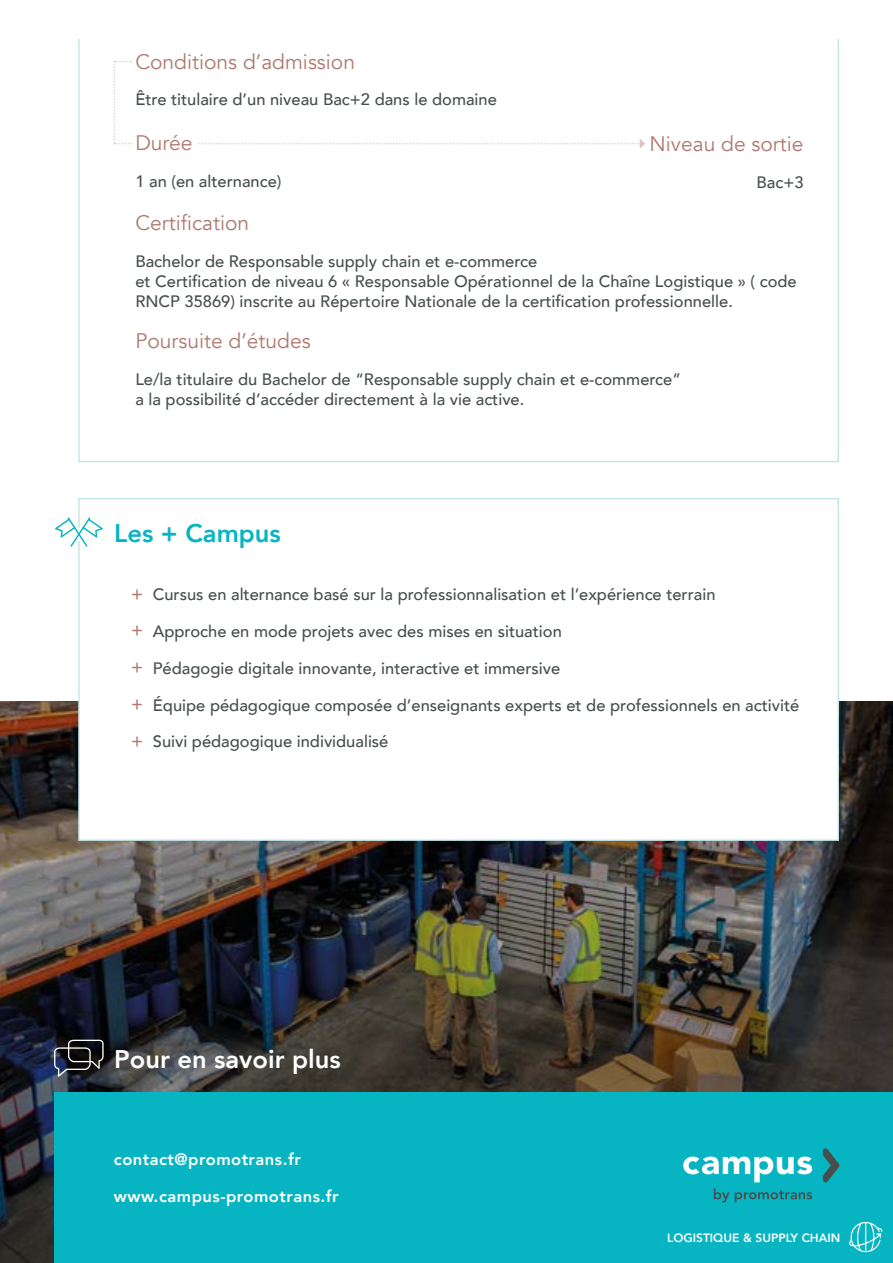
<style>
.page{position:relative;width:893px;height:1263px;background:#fff}
.page>*{position:absolute;margin:0;border:0;box-sizing:border-box;transform-origin:0 0}
.t1{font:800 25.5px "Avenir";color:#fff}
.t2{font:800 25.5px "Avenir";color:#06b5c1}
.t3{font:21px "Avenir";color:#b07871}
.t4{font:500 18px/36.8px "Avenir";color:#b07871;text-align:justify}
.t5{font:500 16.5px/19.8px "Avenir";color:#484e4e}
.t6{font:800 16.5px "Avenir";letter-spacing:.03em;color:#fff}
.t7{font:800 12px "Avenir";color:#fff}
</style>
<div class="page">
<img style="left:0;top:701px;width:893px;height:217px">
<img style="left:0;top:918px;width:893px;height:345px">
<div style="left:78px;top:498px;width:761px;height:343px;background:#fff;border:1px solid #c0e3e8"></div>
<div style="left:54px;top:1092px;width:839px;height:171px;background:#06b5c1"></div>
<svg style="left:849px;top:1222px;width:34px;height:31px"></svg>
<svg style="left:54px;top:1040px;width:50px;height:37px;background:#36383f"></svg>
<svg style="left:683px;top:1156px;width:129px;height:26px"></svg>
<svg style="left:823px;top:1148px;width:16px;height:34px"></svg>
<svg style="left:714px;top:1188px;width:15px;height:14px"></svg>
<svg style="left:735px;top:1190px;width:77px;height:12px"></svg>
<svg style="left:55px;top:517px;width:48px;height:30px"></svg>
<svg style="left:78px;top:39px;width:761px;height:423px"></svg>
<svg style="left:114px;top:61px;width:531px;height:88px"></svg>
<div style="left:132px;top:132px;width:65px;height:24px;background:#fff"></div>
<p class="t3" style="left:135px;top:49px;width:221px">Conditions d’admission</p>
<p class="t5" style="left:135px;top:89px;width:363px">Être titulaire d’un niveau Bac+2 dans le domaine</p>
<p class="t3" style="left:135px;top:130px;width:59px">Durée</p>
<p class="t5" style="left:135px;top:170px;width:148px">1 an (en alternance)</p>
<p class="t3" style="left:650px;top:131px;width:155px">Niveau de sortie</p>
<p class="t5" style="left:756px;top:171px;width:49px">Bac+3</p>
<p class="t3" style="left:135px;top:211px;width:115px">Certification</p>
<p class="t5" style="left:135px;top:251px;width:663px">Bachelor de Responsable supply chain et e-commerce<br>et Certification de niveau 6 « Responsable Opérationnel de la Chaîne Logistique » ( code<br>RNCP 35869) inscrite au Répertoire Nationale de la certification professionnelle.</p>
<p class="t3" style="left:135px;top:328px;width:177px">Poursuite d’études</p>
<p class="t5" style="left:135px;top:368px;width:547px">Le/la titulaire du Bachelor de “Responsable supply chain et e-commerce” a la possibilité d’accéder directement à la vie active.</p>
<h1 class="t2" style="left:114px;top:513px;width:168px">Les + Campus</h1>
<p class="t4" style="left:131px;top:574px;width:13px">+ + + + +</p>
<p class="t5" style="left:153px;top:584px;width:564px">Cursus en alternance basé sur la professionnalisation et l’expérience terrain</p>
<p class="t5" style="left:153px;top:620px;width:410px">Approche en mode projets avec des mises en situation</p>
<p class="t5" style="left:153px;top:657px;width:409px">Pédagogie digitale innovante, interactive et immersive</p>
<p class="t5" style="left:153px;top:694px;width:648px">Équipe pédagogique composée d’enseignants experts et de professionnels en activité</p>
<p class="t5" style="left:153px;top:731px;width:237px">Suivi pédagogique individualisé</p>
<h1 class="t1" style="left:114px;top:1039px;width:228px">Pour en savoir plus</h1>
<p class="t6" style="left:114px;top:1146px;width:188px">contact@promotrans.fr</p>
<p class="t6" style="left:114px;top:1183px;width:226px">www.campus-promotrans.fr</p>
<p class="t7" style="left:667px;top:1228px;width:175px">LOGISTIQUE &amp; SUPPLY CHAIN</p>
</div>
